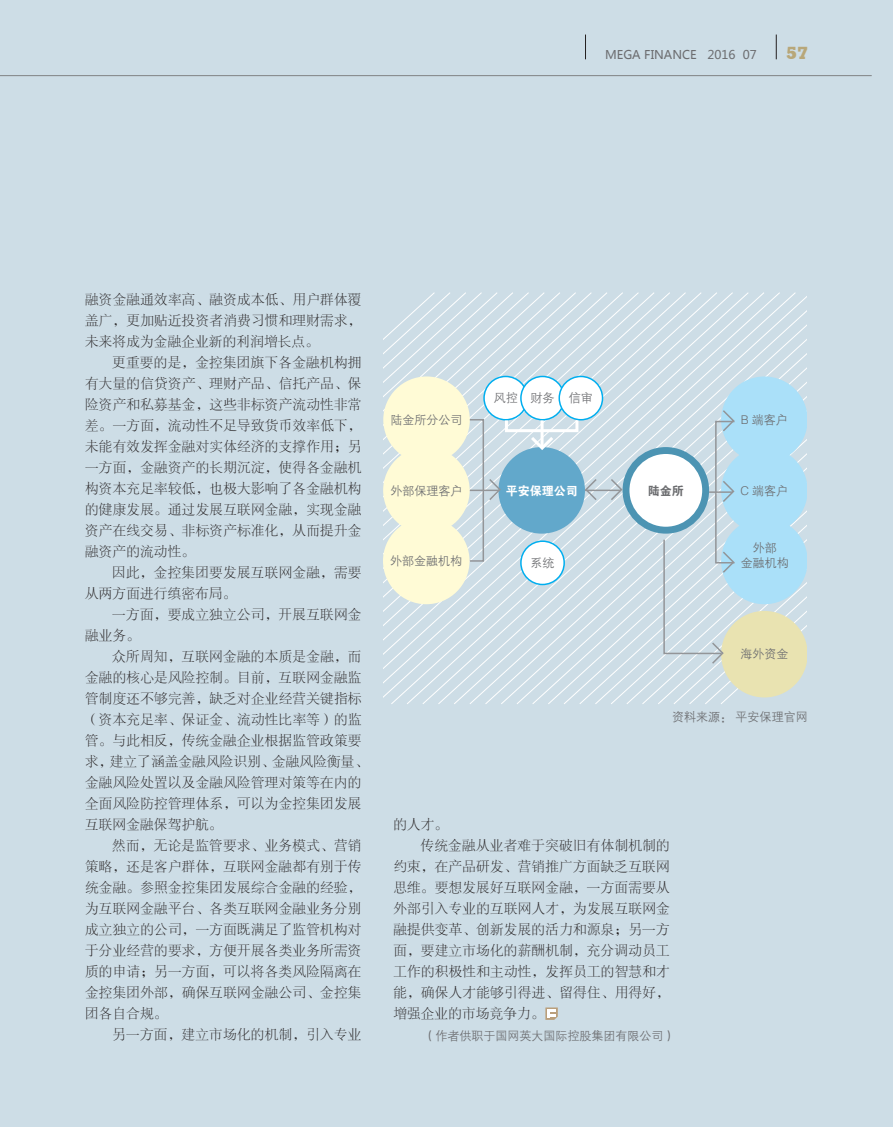
<style>
.page{position:relative;width:893px;height:1127px;background:#cddde6}
.page>*{position:absolute;margin:0;border:0;box-sizing:border-box;transform-origin:0 0}
.t1{font:800 16.95px "Stymie BT";color:#b8a779}
.正文{font:13.5px/21px "FZSYJW GB1 0";letter-spacing:.025em;color:#231f20;text-align:justify}
.t2{font:12px "FZZDXJW GB1 0";color:#6c6d70}
.t3{font:12px "Microsoft Ya Hei";color:#6c6d70}
.t4{font:12px "FZDHTJW GB1 0";color:#fff}
.t5{font:12px "FZDHTJW GB1 0";color:#6c6d70}
</style>
<div class="page">
<svg style="left:383px;top:292px;width:86px;height:412px"></svg>
<svg style="left:469px;top:292px;width:125px;height:412px"></svg>
<svg style="left:594px;top:292px;width:126px;height:412px"></svg>
<svg style="left:720px;top:292px;width:87px;height:412px"></svg>
<svg style="left:545px;top:1007px;width:13px;height:13px"></svg>
<hr style="left:0;top:75px;width:872px;height:1px;background:#808285">
<svg style="left:585px;top:35px;width:1px;height:24px"></svg>
<svg style="left:776px;top:35px;width:1px;height:24px"></svg>
<div style="left:383px;top:376px;width:87px;height:87px;background:#fffbd6;border-radius:50%"></div>
<div style="left:484px;top:376px;width:43px;height:44px;background:#fff;border-radius:50%"></div>
<div style="left:483px;top:376px;width:45px;height:44px;border:2px solid #00aeef;border-radius:50%"></div>
<div style="left:521px;top:376px;width:43px;height:44px;background:#fff;border-radius:50%"></div>
<div style="left:520px;top:376px;width:45px;height:44px;border:2px solid #00aeef;border-radius:50%"></div>
<div style="left:559px;top:376px;width:43px;height:44px;background:#fff;border-radius:50%"></div>
<div style="left:558px;top:376px;width:45px;height:44px;border:2px solid #00aeef;border-radius:50%"></div>
<div style="left:521px;top:541px;width:43px;height:43px;background:#fff;border-radius:50%"></div>
<div style="left:520px;top:540px;width:45px;height:45px;border:2px solid #00aeef;border-radius:50%"></div>
<div style="left:721px;top:376px;width:87px;height:87px;background:#aae0f9;border-radius:50%"></div>
<div style="left:383px;top:447px;width:87px;height:87px;background:#fffbd6;border-radius:50%"></div>
<div style="left:721px;top:447px;width:87px;height:87px;background:#aae0f9;border-radius:50%"></div>
<div style="left:626px;top:450px;width:80px;height:80px;background:#fff;border-radius:50%"></div>
<div style="left:623px;top:447px;width:86px;height:87px;border:7px solid #4c94b3;border-radius:50%"></div>
<div style="left:383px;top:518px;width:86px;height:86px;background:#fffbd6;border-radius:50%"></div>
<div style="left:721px;top:518px;width:87px;height:86px;background:#aae0f9;border-radius:50%"></div>
<div style="left:721px;top:611px;width:87px;height:86px;background:#e9e3b1;border-radius:50%"></div>
<div style="left:469px;top:419px;width:15px;height:143px;border:2px solid #939598"></div>
<div style="left:715px;top:421px;width:20px;height:142px;border:2px solid #939598"></div>
<div style="left:505px;top:419px;width:73px;height:13px;border:3px solid #fff"></div>
<hr style="left:541px;top:420px;width:3px;height:29px;background:#fff">
<div style="left:498px;top:447px;width:87px;height:87px;background:#62a8cb;border-radius:50%"></div>
<svg style="left:470px;top:477px;width:31px;height:25px"></svg>
<hr style="left:709px;top:491px;width:23px;height:2px;background:#939598">
<svg style="left:721px;top:479px;width:14px;height:25px"></svg>
<svg style="left:584px;top:477px;width:14px;height:25px"></svg>
<hr style="left:585px;top:490px;width:35px;height:1px;background:#939598">
<svg style="left:609px;top:477px;width:15px;height:25px"></svg>
<svg style="left:528px;top:434px;width:28px;height:16px"></svg>
<svg style="left:721px;top:408px;width:14px;height:25px"></svg>
<svg style="left:663px;top:538px;width:73px;height:127px"></svg>
<p class="t3" style="left:605px;top:47px;width:153px">MEGA FINANCE 2016 07</p>
<p class="t1" style="left:786px;top:43px;width:23px">57</p>
<p class="正文" style="left:85px;top:289px;width:278px">融资金融通效率高、融资成本低、用户群体覆盖广，更加贴近投资者消费习惯和理财需求，未来将成为金融企业新的利润增长点。</p>
<p class="正文" style="left:85px;top:352px;width:278px;text-indent:27px">更重要的是，金控集团旗下各金融机构拥有大量的信贷资产、理财产品、信托产品、保险资产和私募基金，这些非标资产流动性非常差。一方面，流动性不足导致货币效率低下，未能有效发挥金融对实体经济的支撑作用；另一方面，金融资产的长期沉淀，使得各金融机构资本充足率较低，也极大影响了各金融机构的健康发展。通过发展互联网金融，实现金融资产在线交易、非标资产标准化，从而提升金融资产的流动性。</p>
<p class="正文" style="left:85px;top:562px;width:278px;text-indent:27px">因此，金控集团要发展互联网金融，需要从两方面进行缜密布局。</p>
<p class="正文" style="left:85px;top:604px;width:278px;text-indent:27px">一方面，要成立独立公司，开展互联网金融业务。</p>
<p class="正文" style="left:85px;top:646px;width:285px;text-align:left;text-indent:27px">众所周知，互联网金融的本质是金融，而金融的核心是风险控制。目前，互联网金融监管制度还不够完善，缺乏对企业经营关键指标（资本充足率、保证金、流动性比率等）的监管。与此相反，传统金融企业根据监管政策要求，建立了涵盖金融风险识别、金融风险衡量、金融风险处置以及金融风险管理对策等在内的全面风险防控管理体系，可以为金控集团发展互联网金融保驾护航。</p>
<p class="正文" style="left:85px;top:835px;width:278px;text-indent:27px">然而，无论是监管要求、业务模式、营销策略，还是客户群体，互联网金融都有别于传统金融。参照金控集团发展综合金融的经验，为互联网金融平台、各类互联网金融业务分别成立独立的公司，一方面既满足了监管机构对于分业经营的要求，方便开展各类业务所需资质的申请；另一方面，可以将各类风险隔离在金控集团外部，确保互联网金融公司、金控集团各自合规。</p>
<p class="正文" style="left:112px;top:1024px;width:251px">另一方面，建立市场化的机制，引入专业</p>
<p class="t2" style="left:391px;top:413px;width:73px">陆金所分公司</p>
<p class="t2" style="left:494px;top:392px;width:25px">风控</p>
<p class="t2" style="left:531px;top:392px;width:25px">财务</p>
<p class="t2" style="left:569px;top:392px;width:25px">信审</p>
<p class="t2" style="left:741px;top:413px;width:49px">B 端客户</p>
<p class="t2" style="left:390px;top:484px;width:73px">外部保理客户</p>
<p class="t5" style="left:648px;top:484px;width:37px">陆金所</p>
<p class="t2" style="left:740px;top:484px;width:49px">C 端客户</p>
<p class="t4" style="left:506px;top:484px;width:73px">平安保理公司</p>
<p class="t2" style="left:390px;top:554px;width:73px">外部金融机构</p>
<p class="t2" style="left:531px;top:556px;width:25px">系统</p>
<p class="t2" style="left:753px;top:541px;width:25px">外部</p>
<p class="t2" style="left:741px;top:556px;width:49px">金融机构</p>
<p class="t2" style="left:740px;top:648px;width:49px">海外资金</p>
<p class="t2" style="left:672px;top:711px;width:137px">资料来源： 平安保理官网</p>
<p class="正文" style="left:393px;top:814px;width:56px">的人才。</p>
<p class="正文" style="left:393px;top:835px;width:278px;text-indent:27px">传统金融从业者难于突破旧有体制机制的约束，在产品研发、营销推广方面缺乏互联网思维。要想发展好互联网金融，一方面需要从外部引入专业的互联网人才，为发展互联网金融提供变革、创新发展的活力和源泉；另一方面，要建立市场化的薪酬机制，充分调动员工工作的积极性和主动性，发挥员工的智慧和才能，确保人才能够引得进、留得住、用得好，增强企业的市场竞争力。</p>
<p class="t2" style="left:423px;top:1029px;width:253px">（作者供职于国网英大国际控股集团有限公司）</p>
</div>
